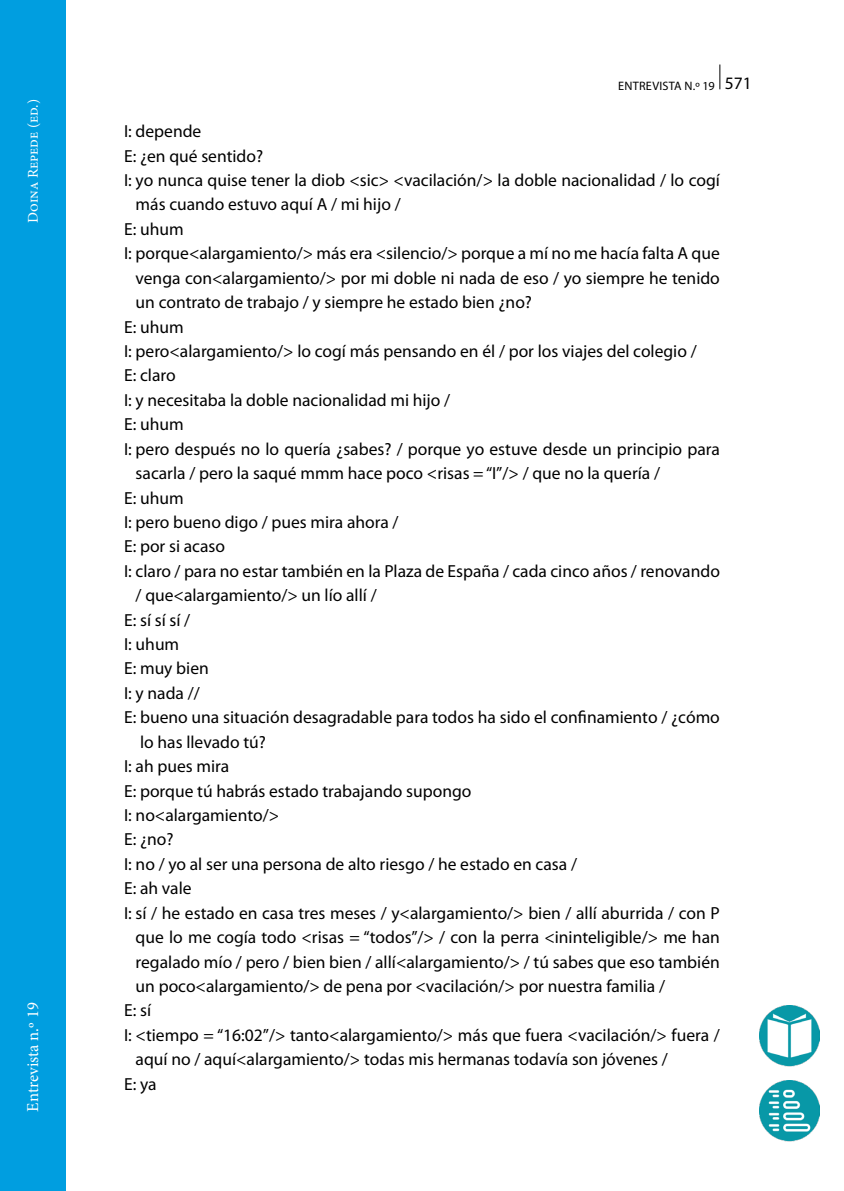
<style>
.page{position:relative;width:844px;height:1191px;background:#fff}
.page>*{position:absolute;margin:0;border:0;box-sizing:border-box;transform-origin:0 0}
._0010_texto_normal_t{font:17.5px/24.3px "Myriad Pro";color:#000}
.t1{font:16.62px "Minion Pro";color:#fff}
.t2{font:14.88px "Minion Pro";color:#fff}
.t3{font:12.25px "Myriad Pro";color:#000}
.s1{font-size:17.5px}
</style>
<div class="page">
<svg style="left:719px;top:64px;width:1px;height:25px"></svg>
<img style="left:759px;top:1005px;width:60px;height:61px">
<img style="left:759px;top:1081px;width:60px;height:60px">
<div style="left:0;top:0;width:66px;height:1191px;background:#009ee0"></div>
<p class="t2" style="left:23px;top:223px;width:125px;rotate:-90deg">Doina Repede (ed.)</p>
<p class="t1" style="left:22px;top:1111px;width:111px;rotate:-90deg">Entrevista n.º 19</p>
<p class="t3" style="left:618px;top:79px;width:14px">Entrevista</p>
<p class="t3" style="left:684px;top:79px;width:69px">n.º 19 <span class="s1">571</span></p>
<p class="_0010_texto_normal_t" style="left:124px;top:119px;width:79px">I: depende</p>
<p class="_0010_texto_normal_t" style="left:124px;top:144px;width:141px">E: ¿en qué sentido?</p>
<p class="_0010_texto_normal_t" style="left:136px;top:168px;width:585px;text-indent:-12px">I: yo nunca quise tener la diob &lt;sic&gt; &lt;vacilación/&gt; la doble nacionalidad / lo cogí más cuando estuvo aquí A / mi hijo /</p>
<p class="_0010_texto_normal_t" style="left:124px;top:217px;width:61px">E: uhum</p>
<p class="_0010_texto_normal_t" style="left:136px;top:241px;width:585px;text-align:justify;text-indent:-12px">I: porque&lt;alargamiento/&gt; más era &lt;silencio/&gt; porque a mí no me hacía falta A que venga con&lt;alargamiento/&gt; por mi doble ni nada de eso / yo siempre he tenido un contrato de trabajo / y siempre he estado bien ¿no?</p>
<p class="_0010_texto_normal_t" style="left:124px;top:315px;width:61px">E: uhum</p>
<p class="_0010_texto_normal_t" style="left:124px;top:339px;width:574px">I: pero&lt;alargamiento/&gt; lo cogí más pensando en él / por los viajes del colegio /</p>
<p class="_0010_texto_normal_t" style="left:124px;top:364px;width:53px">E: claro</p>
<p class="_0010_texto_normal_t" style="left:124px;top:388px;width:327px">I: y necesitaba la doble nacionalidad mi hijo /</p>
<p class="_0010_texto_normal_t" style="left:124px;top:412px;width:61px">E: uhum</p>
<p class="_0010_texto_normal_t" style="left:136px;top:437px;width:585px;text-indent:-12px">I: pero después no lo quería ¿sabes? / porque yo estuve desde un principio para sacarla / pero la saqué mmm hace poco &lt;risas = “I”/&gt; / que no la quería /</p>
<p class="_0010_texto_normal_t" style="left:124px;top:486px;width:61px">E: uhum</p>
<p class="_0010_texto_normal_t" style="left:124px;top:510px;width:276px">I: pero bueno digo / pues mira ahora /</p>
<p class="_0010_texto_normal_t" style="left:124px;top:534px;width:102px">E: por si acaso</p>
<p class="_0010_texto_normal_t" style="left:136px;top:559px;width:585px;text-indent:-12px">I: claro / para no estar también en la Plaza de España / cada cinco años / renovando / que&lt;alargamiento/&gt; un lío allí /</p>
<p class="_0010_texto_normal_t" style="left:124px;top:608px;width:68px">E: sí sí sí /</p>
<p class="_0010_texto_normal_t" style="left:124px;top:632px;width:57px">I: uhum</p>
<p class="_0010_texto_normal_t" style="left:124px;top:657px;width:86px">E: muy bien</p>
<p class="_0010_texto_normal_t" style="left:124px;top:681px;width:77px">I: y nada //</p>
<p class="_0010_texto_normal_t" style="left:140px;top:705px;width:581px;text-indent:-16px">E: bueno una situación desagradable para todos ha sido el confinamiento / ¿cómo lo has llevado tú?</p>
<p class="_0010_texto_normal_t" style="left:124px;top:754px;width:107px">I: ah pues mira</p>
<p class="_0010_texto_normal_t" style="left:124px;top:779px;width:349px">E: porque tú habrás estado trabajando supongo</p>
<p class="_0010_texto_normal_t" style="left:124px;top:803px;width:156px">I: no&lt;alargamiento/&gt;</p>
<p class="_0010_texto_normal_t" style="left:124px;top:827px;width:51px">E: ¿no?</p>
<p class="_0010_texto_normal_t" style="left:124px;top:852px;width:454px">I: no / yo al ser una persona de alto riesgo / he estado en casa /</p>
<p class="_0010_texto_normal_t" style="left:124px;top:876px;width:69px">E: ah vale</p>
<p class="_0010_texto_normal_t" style="left:136px;top:901px;width:585px;text-align:justify;text-indent:-12px">I: sí / he estado en casa tres meses / y&lt;alargamiento/&gt; bien / allí aburrida / con P que lo me cogía todo &lt;risas = “todos”/&gt; / con la perra &lt;ininteligible/&gt; me han regalado mío / pero / bien bien / allí&lt;alargamiento/&gt; / tú sabes que eso también un poco&lt;alargamiento/&gt; de pena por &lt;vacilación/&gt; por nuestra familia /</p>
<p class="_0010_texto_normal_t" style="left:124px;top:998px;width:28px">E: sí</p>
<p class="_0010_texto_normal_t" style="left:136px;top:1023px;width:585px;text-indent:-12px">I: &lt;tiempo = “16:02”/&gt; tanto&lt;alargamiento/&gt; más que fuera &lt;vacilación/&gt; fuera / aquí no / aquí&lt;alargamiento/&gt; todas mis hermanas todavía son jóvenes /</p>
<p class="_0010_texto_normal_t" style="left:124px;top:1072px;width:34px">E: ya</p>
</div>
